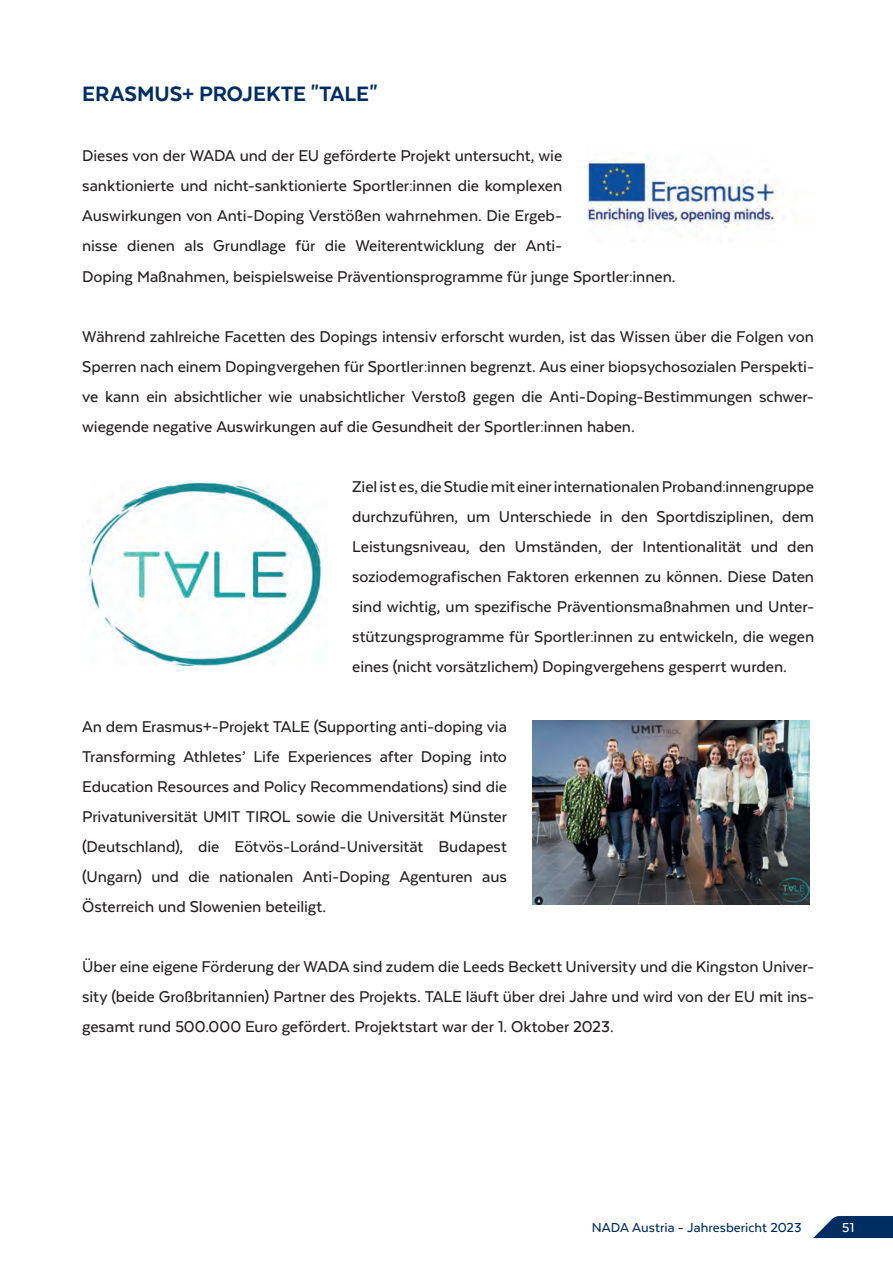
<style>
.page{position:relative;width:893px;height:1263px;background:#fff}
.page>*{position:absolute;margin:0;border:0;box-sizing:border-box;transform-origin:0 0}
.t1{font:800 24px "Texta";letter-spacing:-.005em;color:#002e62}
.t2{font:500 18px/30px "Texta";letter-spacing:-.005em;color:#231f20;text-align:justify}
.t3{font:500 15px "Texta";letter-spacing:.005em;color:#002e62}
.t4{font:500 15px "Texta";color:#fff}
</style>
<div class="page">
<img style="left:588px;top:156px;width:196px;height:72px">
<img style="left:813px;top:1216px;width:80px;height:22px">
<img style="left:82px;top:482px;width:244px;height:183px">
<img style="left:533px;top:721px;width:276px;height:183px">
<h1 class="t1" style="left:82px;top:82px;width:15px">ERASMUS</h1>
<h1 class="t1" style="left:182px;top:82px;width:142px">+ PROJEKTE "TALE</h1>
<h1 class="t1" style="left:369px;top:82px;width:10px">"</h1>
<p class="t2" style="left:82px;top:141px;width:595px;text-align:left">Dieses von der WADA und der EU geförderte Projekt untersucht, wie<br>sanktionierte und nicht-sanktionierte Sportler:innen die komplexen<br>Auswirkungen von Anti-Doping Verstößen wahrnehmen. Die Ergeb-<br>nisse dienen als Grundlage für die Weiterentwicklung der Anti-<br>Doping Maßnahmen, beispielsweise Präventionsprogramme für junge Sportler:innen.</p>
<p class="t2" style="left:82px;top:321px;width:733px">Während zahlreiche Facetten des Dopings intensiv erforscht wurden, ist das Wissen über die Folgen von Sperren nach einem Dopingvergehen für Sportler:innen begrenzt. Aus einer biopsychosozialen Perspekti&shy;ve kann ein absichtlicher wie unabsichtlicher Verstoß gegen die Anti-Doping-Bestimmungen schwer&shy;wiegende negative Auswirkungen auf die Gesundheit der Sportler:innen haben.</p>
<p class="t2" style="left:352px;top:471px;width:464px">Ziel ist es, die Studie mit einer internationalen Proband:innengruppe durchzuführen, um Unterschiede in den Sportdisziplinen, dem Leistungsniveau, den Umständen, der Intentionalität und den soziodemografischen Faktoren erkennen zu können. Diese Daten sind wichtig, um spezifische Präventionsmaßnahmen und Unter&shy;stützungsprogramme für Sportler:innen zu entwickeln, die wegen eines (nicht vorsätzlichem) Dopingvergehens gesperrt wurden.</p>
<p class="t2" style="left:82px;top:711px;width:426px">An dem Erasmus+-Projekt TALE (Supporting anti-doping via Transforming Athletes’ Life Experiences after Doping into Education Resources and Policy Recommendations) sind die Privatuniversität UMIT TIROL sowie die Universität Münster (Deutschland), die Eötvös-Loránd-Universität Budapest (Ungarn) und die nationalen Anti-Doping Agenturen aus Österreich und Slowenien beteiligt.</p>
<p class="t2" style="left:82px;top:951px;width:734px">Über eine eigene Förderung der WADA sind zudem die Leeds Beckett University und die Kingston Univer&shy;sity (beide Großbritannien) Partner des Projekts. TALE läuft über drei Jahre und wird von der EU mit ins&shy;gesamt rund 500.000 Euro gefördert. Projektstart war der 1. Oktober 2023.</p>
<p class="t3" style="left:592px;top:1220px;width:211px">NADA Austria - Jahresbericht 2023</p>
<p class="t4" style="left:842px;top:1220px;width:13px">51</p>
</div>
